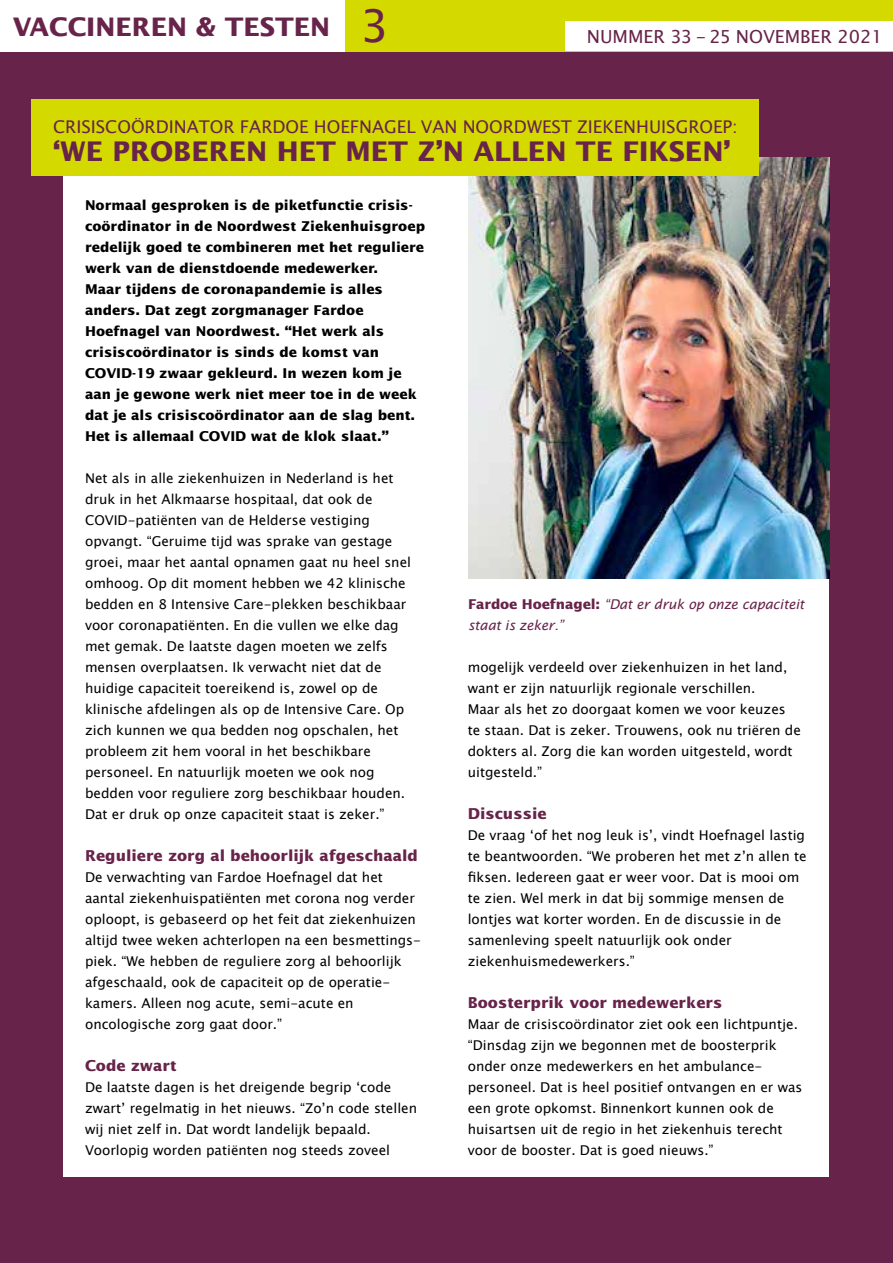
<style>
.page{position:relative;width:893px;height:1263px;background:#fff}
.page>*{position:absolute;margin:0;border:0;box-sizing:border-box;transform-origin:0 0}
.t1{font:700 27px "Lucida Sans";color:#672349}
.t2{font:700 25.5px "Lucida Sans";color:#672349}
.t3{font:18px "Lucida Sans Unicode";color:#672349}
.t4{font:17.55px "Lucida Sans Unicode";color:#672349}
.t5{font:700 15px "Lucida Sans";color:#672349}
.t6{font:13.5px/21px "Lucida Sans Unicode";color:#000}
.t7{font:700 13.5px/21px "Lucida Sans";color:#000}
.t8{font:italic 13.5px/21px "Lucida Sans";letter-spacing:-.01em;color:#672349}
.s1{font-family:"Lucida Sans Unicode";font-weight:400;font-size:45.3px}
.s2{font-weight:700;font-style:normal}
</style>
<div class="page">
<div style="left:0;top:51px;width:893px;height:1212px;background:#672349"></div>
<div style="left:344px;top:0;width:549px;height:51px;background:#d4da00"></div>
<div style="left:566px;top:21px;width:327px;height:30px;background:#fff"></div>
<div style="left:64px;top:157px;width:765px;height:1019px;background:#fff"></div>
<img style="left:468px;top:157px;width:361px;height:422px">
<div style="left:32px;top:99px;width:727px;height:77px;background:#d4da00"></div>
<h2 class="t2" style="left:13px;top:13px;width:378px">VACCINeren &amp; testen <span class="s1">3</span></h2>
<h3 class="t3" style="left:587px;top:23px;width:298px">nummer 33 - 25 november 2021</h3>
<p class="t4" style="left:53px;top:113px;width:686px">Crisiscoördinator Fardoe Hoefnagel van Noordwest Ziekenh uisgroep:</p>
<h1 class="t1" style="left:53px;top:136px;width:679px">‘We proberen h et m et z’n allen te fi ksen’</h1>
<p class="t7" style="left:85px;top:195px;width:342px">Normaal gesproken is de piketfunctie crisis&shy;coördinator in de Noordwest Ziekenhuisgroep redelijk goed te combineren met het reguliere werk van de dienstdoende medewerker.<br>Maar tijdens de coronapandemie is alles anders. Dat zegt zorgmanager Fardoe Hoefnagel van Noordwest. “Het werk als crisiscoördinator is sinds de komst van COVID-19 zwaar gekleurd. In wezen kom je aan je gewone werk niet meer toe in de week dat je als crisiscoördinator aan de slag bent.<br>Het is allemaal COVID wat de klok slaat.”</p>
<p class="t6" style="left:85px;top:468px;width:310px">Net als in alle ziekenhuizen in Nederland is het druk in het Alkmaarse hospitaal, dat ook de<br>COVID</p>
<p class="t6" style="left:85px;top:510px;width:328px;text-indent:43px">-patiënten van de Helderse vestiging opvangt. “Geruime tijd was sprake van gestage groei, maar het aantal opnamen gaat nu heel snel omhoog. Op dit moment hebben we 42 klinische bedden en 8 I ntensive Care-plekken beschikbaar voor coronapatiënten. En die vullen we elke dag met gemak. De laatste dagen moeten we zelfs mensen overplaatsen. I k verwacht niet dat de huidige capaciteit toereikend is, zowel op de klinische afdelingen als op de I ntensive Care. Op zich kunnen we qua bedden nog opschalen, het probleem zit hem vooral in het beschikbare personeel. En natuurlijk moeten we ook nog bedden voor reguliere zorg beschikbaar houden.<br>Dat er druk op onze capaciteit staat is zeker.”</p>
<p class="t5" style="left:85px;top:847px;width:334px">Reguliere zorg al behoorlijk afgeschaald</p>
<p class="t6" style="left:85px;top:867px;width:335px">De verwachting van Fardoe Hoefnagel dat het aantal ziekenhuispatiënten met corona nog verder oploopt, is gebaseerd op het feit dat ziekenhuizen altijd twee weken achterlopen na een besmettings&shy;piek. “We hebben de reguliere zorg al behoorlijk afgeschaald, ook de capaciteit op de operatie&shy;kamers. Alleen nog acute, semi-acute en oncologische zorg gaat door.”</p>
<p class="t5" style="left:85px;top:1057px;width:93px">Code zwart</p>
<p class="t6" style="left:85px;top:1077px;width:334px">De laatste dagen is het dreigende begrip ‘code zwart’ regelmatig in het nieuws. “Zo’n code stellen wij niet zelf in. Dat wordt landelijk bepaald.<br>Voorlopig worden patiënten nog steeds zoveel</p>
<p class="t8" style="left:468px;top:594px;width:338px"><span class="s2">Fardoe Hoefnagel:</span> “Dat er druk op onze capaciteit staat is zeker.”</p>
<p class="t6" style="left:468px;top:657px;width:335px">mogelijk verdeeld over ziekenhuizen in het land, want er zijn natuurlijk regionale verschillen.<br>Maar als het zo doorgaat komen we voor keuzes te staan. Dat is zeker. Trouwens, ook nu triëren de dokters al. Zorg die kan worden uitgesteld, wordt uitgesteld.”</p>
<p class="t5" style="left:468px;top:805px;width:80px">Discussie</p>
<p class="t6" style="left:468px;top:825px;width:340px">De vraag ‘of het nog leuk is’, vindt Hoefnagel lastig te beantwoorden. “We proberen het met z’n allen te fiksen. Iedereen gaat er weer voor. Dat is mooi om te zien. Wel merk in dat bij sommige mensen de lontjes wat korter worden. En de discussie in de samenleving speelt natuurlijk ook onder ziekenhuismedewerkers.”</p>
<p class="t5" style="left:468px;top:994px;width:256px">Boosterprik voor medewerkers</p>
<p class="t6" style="left:468px;top:1014px;width:336px">Maar de crisiscoördinator ziet ook een lichtpuntje. “Dinsdag zijn we begonnen met de boosterprik onder onze medewerkers en het ambulance&shy;personeel. Dat is heel positief ontvangen en er was een grote opkomst. Binnenkort kunnen ook de huisartsen uit de regio in het ziekenhuis terecht voor de booster. Dat is goed nieuws.”</p>
</div>
